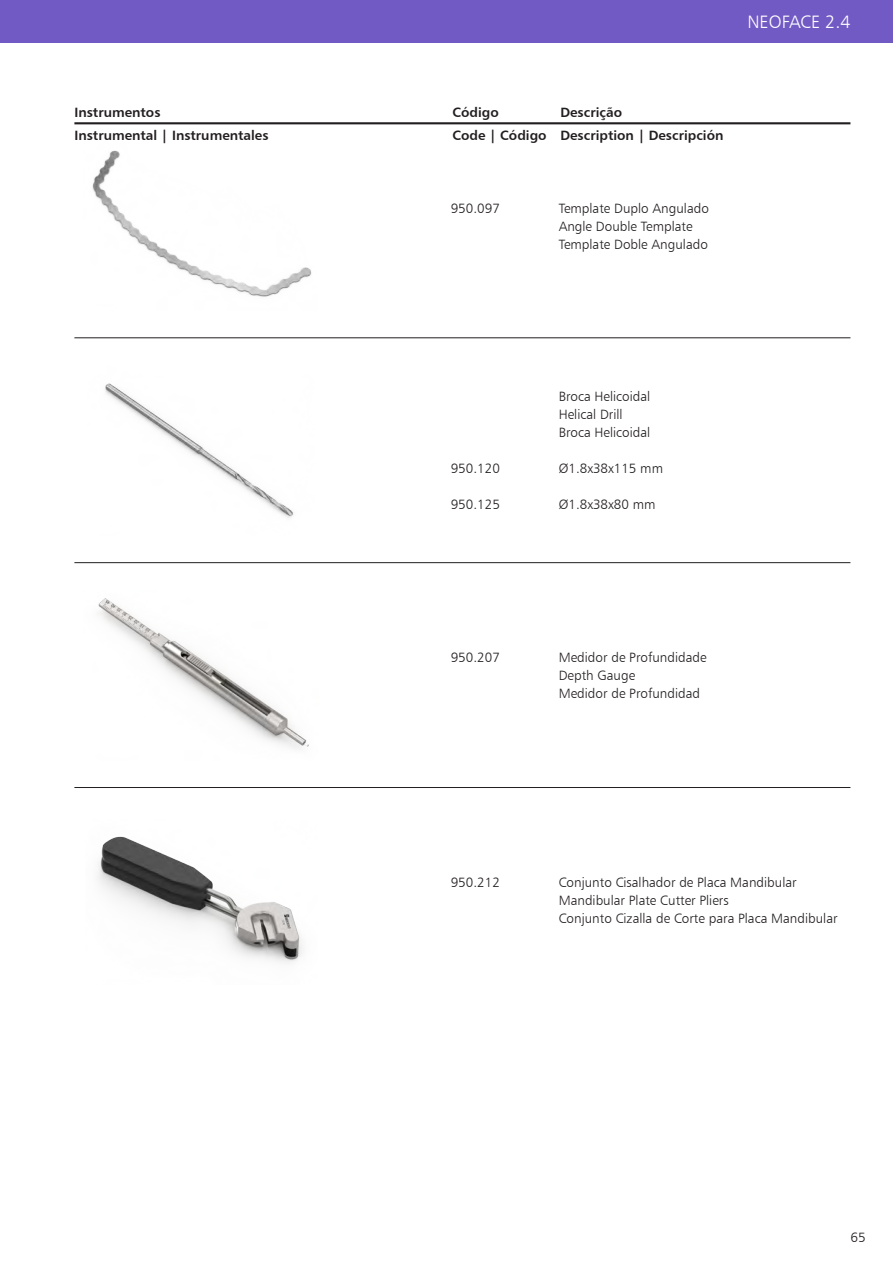
<style>
.page{position:relative;width:893px;height:1263px;background:#fff}
.page>*{position:absolute;margin:0;border:0;box-sizing:border-box;transform-origin:0 0}
.t1{font:18px "Humanist 777 BT Light B";color:#fff}
.Texto-Produto{font:13.5px "Humanist 777 BT Light B";color:#231f20}
.Cabecalho{font:13.5px "Humanist 777 BT Bold B";color:#231f20}
</style>
<div class="page">
<div style="left:0;top:0;width:893px;height:43px;background:#725ac5"></div>
<img style="left:105px;top:383px;width:189px;height:135px">
<img style="left:92px;top:150px;width:220px;height:147px">
<img style="left:98px;top:836px;width:205px;height:127px">
<img style="left:98px;top:598px;width:211px;height:151px">
<hr style="left:74px;top:122px;width:776px;height:2px;background:#231f20">
<hr style="left:74px;top:787px;width:776px;height:1px;background:#231f20">
<hr style="left:74px;top:562px;width:776px;height:1px;background:#231f20">
<hr style="left:74px;top:338px;width:776px;height:1px;background:#231f20">
<h1 class="t1" style="left:747px;top:11px;width:105px">NEOFACE 2.4</h1>
<p class="Cabecalho" style="left:74px;top:103px;width:88px">Instrumentos</p>
<p class="Cabecalho" style="left:452px;top:103px;width:48px">Código</p>
<p class="Cabecalho" style="left:560px;top:103px;width:63px">Descrição</p>
<p class="Cabecalho" style="left:74px;top:127px;width:196px">Instrumental | Instrumentales</p>
<p class="Cabecalho" style="left:452px;top:127px;width:273px">Code | Código Description | Descripción</p>
<p class="Texto-Produto" style="left:451px;top:199px;width:51px">950.097</p>
<p class="Texto-Produto" style="left:559px;top:199px;width:152px">Template Duplo Angulado</p>
<p class="Texto-Produto" style="left:559px;top:217px;width:135px">Angle Double Template</p>
<p class="Texto-Produto" style="left:559px;top:235px;width:151px">Template Doble Angulado</p>
<p class="Texto-Produto" style="left:559px;top:388px;width:93px">Broca Helicoidal</p>
<p class="Texto-Produto" style="left:559px;top:406px;width:65px">Helical Drill</p>
<p class="Texto-Produto" style="left:559px;top:424px;width:93px">Broca Helicoidal</p>
<p class="Texto-Produto" style="left:451px;top:460px;width:51px">950.120</p>
<p class="Texto-Produto" style="left:559px;top:460px;width:106px">Ø1.8x38x115 mm</p>
<p class="Texto-Produto" style="left:451px;top:496px;width:51px">950.125</p>
<p class="Texto-Produto" style="left:559px;top:496px;width:98px">Ø1.8x38x80 mm</p>
<p class="Texto-Produto" style="left:451px;top:649px;width:51px">950.207</p>
<p class="Texto-Produto" style="left:559px;top:649px;width:149px">Medidor de Profundidade</p>
<p class="Texto-Produto" style="left:559px;top:667px;width:78px">Depth Gauge</p>
<p class="Texto-Produto" style="left:559px;top:685px;width:143px">Medidor de Profundidad</p>
<p class="Texto-Produto" style="left:451px;top:874px;width:51px">950.212</p>
<p class="Texto-Produto" style="left:559px;top:874px;width:239px">Conjunto Cisalhador de Placa Mandibular</p>
<p class="Texto-Produto" style="left:559px;top:892px;width:171px">Mandibular Plate Cutter Pliers</p>
<p class="Texto-Produto" style="left:559px;top:910px;width:280px">Conjunto Cizalla de Corte para Placa Mandibular</p>
<p class="Texto-Produto" style="left:850px;top:1228px;width:17px">65</p>
</div>
